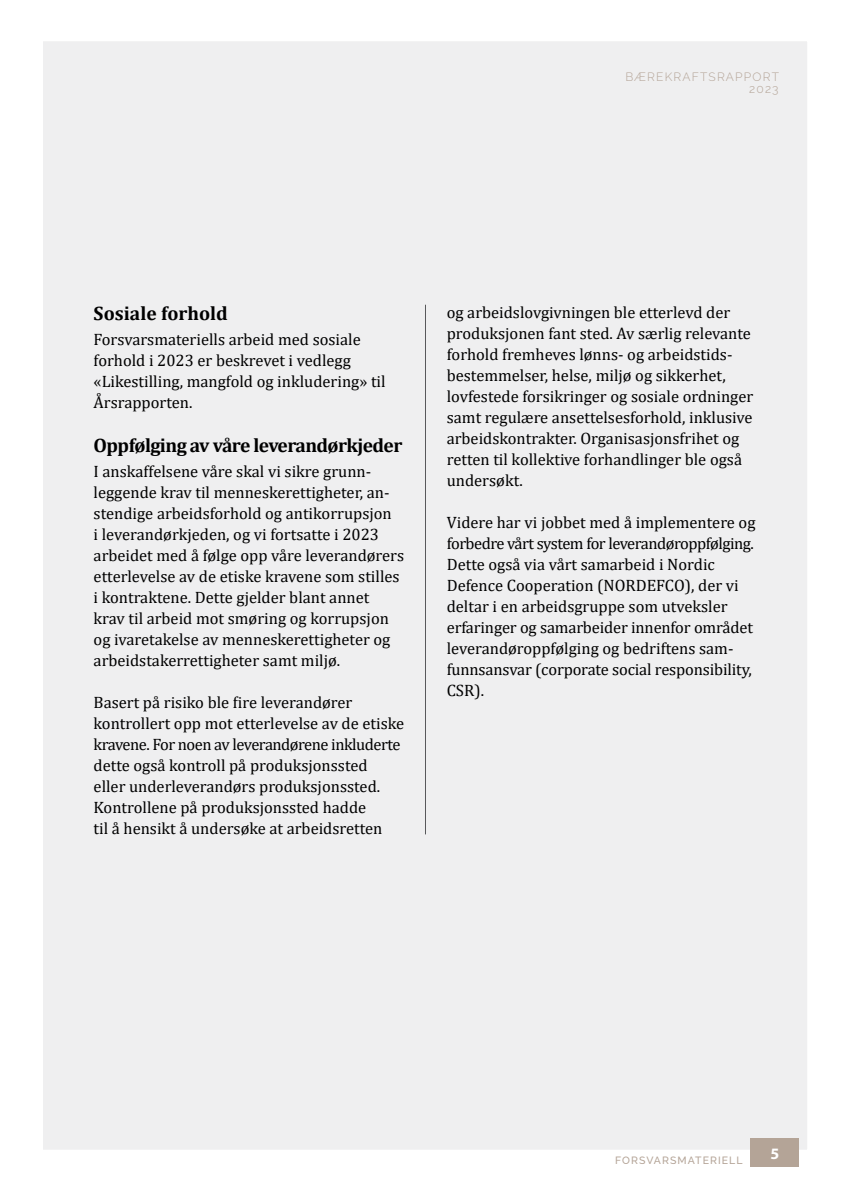
<style>
.page{position:relative;width:851px;height:1191px;background:#fff}
.page>*{position:absolute;margin:0;border:0;box-sizing:border-box;transform-origin:0 0}
.Brødtekst_bold{font:700 19.5px "Cambria";letter-spacing:-.03em;color:#000}
.Brødtekst_bold-2{font:700 19.5px "Cambria";color:#000}
.Brødtekst{font:16.5px/21px "Cambria";color:#000}
.t1{font:700 15.9px "Myriad Pro";color:#fff}
.t2{font:300 12px/12px "Raleway";letter-spacing:.1em;color:#b4a497;text-align:right}
.t3{font:500 10.5px "Raleway";letter-spacing:.1em;color:#b4a497}
</style>
<div class="page">
<div style="left:43px;top:41px;width:764px;height:1109px;background:#efeff0"></div>
<div style="left:750px;top:1138px;width:49px;height:29px;background:#b4a497"></div>
<p class="t2" style="left:625px;top:70px;width:155px">BÆREKRAFTSRAPPORT<br>2023</p>
<p class="Brødtekst_bold-2" style="left:94px;top:300px;width:136px">Sosiale forhold</p>
<p class="Brødtekst" style="left:94px;top:329px;width:293px">Forsvarsmateriells arbeid med sosiale forhold i 2023 er beskrevet i vedlegg «Likestilling, mangfold og inkludering» til Årsrapporten.</p>
<p class="Brødtekst_bold" style="left:94px;top:431px;width:310px">Oppfølging av våre leverandørkjeder</p>
<p class="Brødtekst" style="left:94px;top:461px;width:312px">I anskaffelsene våre skal vi sikre grunn&shy;leggende krav til menneskerettigheter, an&shy;stendige arbeidsforhold og antikorrupsjon<br>i leverandørkjeden, og vi fortsatte i 2023 arbeidet med å følge opp våre leverandørers etterlevelse av de etiske kravene som stilles i kontraktene. Dette gjelder blant annet krav til arbeid mot smøring og korrupsjon og ivaretakelse av menneskerettigheter og arbeidstakerrettigheter samt miljø.</p>
<p class="Brødtekst" style="left:94px;top:692px;width:312px">Basert på risiko ble fire leverandører kontrollert opp mot etterlevelse av de etiske kravene. For noen av leverandørene inkluderte dette også kontroll på produksjonssted<br>eller underleverandørs produksjonssted.<br>Kontrollene på produksjonssted hadde<br>til å hensikt å undersøke at arbeidsretten</p>
<p class="Brødtekst" style="left:446px;top:301px;width:308px">og arbeidslovgivningen ble etterlevd der produksjonen fant sted. Av særlig relevante forhold fremheves lønns- og arbeidstids&shy;bestemmelser, helse, miljø og sikkerhet, lovfestede forsikringer og sosiale ordninger samt regulære ansettelsesforhold, inklusive arbeidskontrakter. Organisasjonsfrihet og retten til kollektive forhandlinger ble også undersøkt.</p>
<p class="Brødtekst" style="left:446px;top:511px;width:310px">Videre har vi jobbet med å implementere og forbedre vårt system for leverandøroppfølging.<br>Dette også via vårt samarbeid i Nordic Defence Cooperation (NORDEFCO), der vi deltar i en arbeidsgruppe som utveksler erfaringer og samarbeider innenfor området leverandøroppfølging og bedriftens sam&shy;funnsansvar (corporate social responsibility, CSR).</p>
<p class="t3" style="left:615px;top:1153px;width:129px">FORSVARSMATERIELL</p>
<p class="t1" style="left:770px;top:1143px;width:10px">5</p>
</div>
